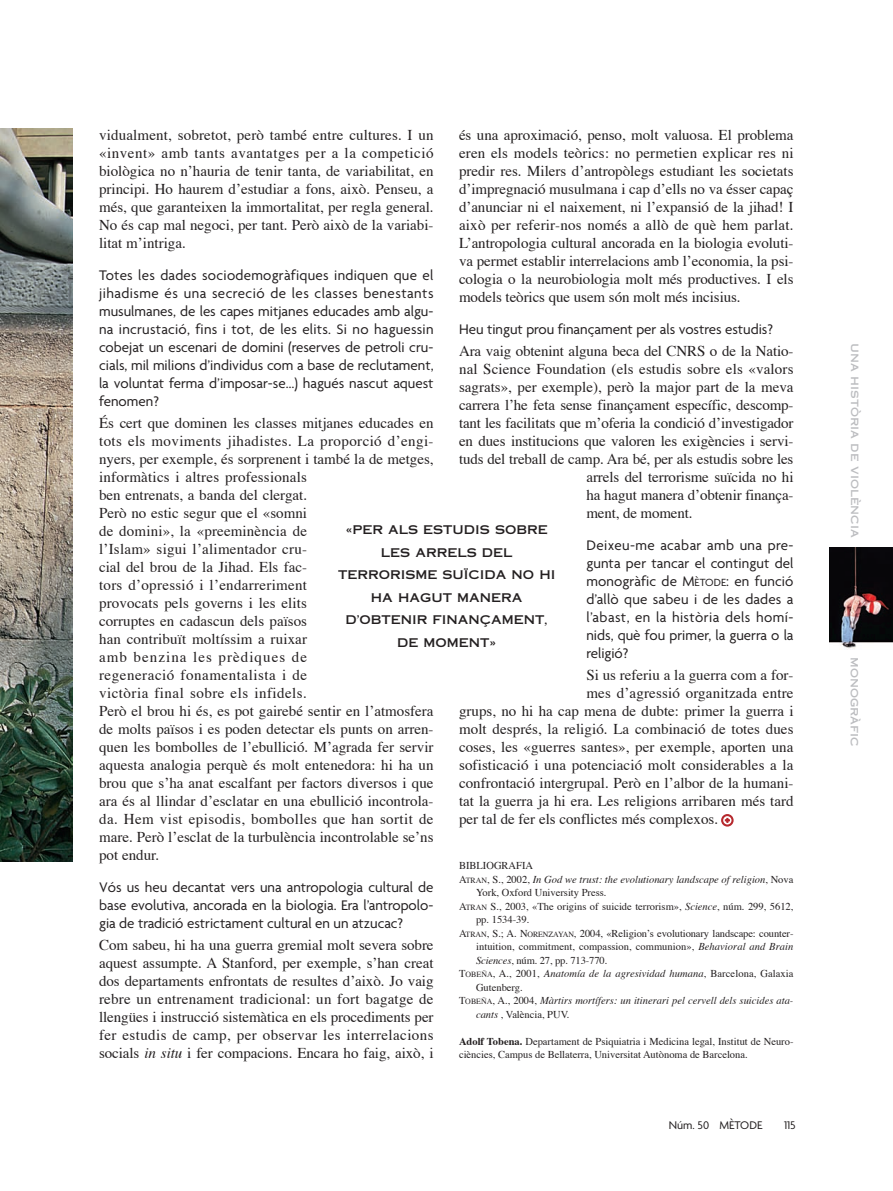
<style>
.page{position:relative;width:893px;height:1191px;background:#fff}
.page>*{position:absolute;margin:0;border:0;box-sizing:border-box;transform-origin:0 0}
.t1{font:15px/18px "Times";color:#231f20;text-align:justify}
.t2{font:15px/18px "Agenda";color:#231f20;text-align:justify}
.t3{font:12px/22.5px "Copperplate Thirty One AB";color:#231f20;text-align:center}
.t4{font:12px "Copperplate Thirty One AB";color:#bcbdc0}
.t5{font:12px "Agenda";color:#231f20}
.t6{font:10.5px/13.5px "Times";color:#231f20}
.t7{font:italic 10.5px "Times";color:#231f20}
.s1{font-size:11.25px}
.s2{font-style:normal}
.s3{font-style:normal;font-size:7.8px}
.s4{font-size:7.8px}
.s5{font-style:italic}
.s6{font-weight:700}
</style>
<div class="page">
<img style="left:829px;top:548px;width:64px;height:102px">
<img style="left:0;top:128px;width:72px;height:733px">
<div style="left:721px;top:814px;width:13px;height:12px;border:2px solid #b6292e;border-radius:50%"></div>
<svg style="left:725px;top:817px;width:5px;height:6px"></svg>
<p class="t1" style="left:459px;top:127px;width:336px">és una aproximació, penso, molt valuosa. El problema eren els models teòrics: no permetien explicar res ni predir res. Milers d’antropòlegs estudiant les societats d’impregnació musulmana i cap d’ells no va ésser capaç d’anunciar ni el naixement, ni l’expansió de la jihad! I això per referir-nos només a allò de què hem parlat.<br>L’antropologia cultural ancorada en la biologia evoluti&shy;va permet establir interrelacions amb l’economia, la psi&shy;cologia o la neurobiologia molt més productives. I els models teòrics que usem són molt més incisius.</p>
<p class="t2" style="left:459px;top:321px;width:315px">Heu tingut prou finançament per als vostres estudis?</p>
<p class="t1" style="left:459px;top:343px;width:336px">Ara vaig obtenint alguna beca del CNRS o de la Natio-</p>
<p class="t1" style="left:459px;top:361px;width:336px">nal Science Foundation (els estudis sobre els «valors</p>
<p class="t1" style="left:459px;top:379px;width:336px">sagrats», per exemple), però la major part de la meva</p>
<p class="t1" style="left:459px;top:397px;width:336px">carrera l’he feta sense finançament específic, descomp-</p>
<p class="t1" style="left:459px;top:415px;width:336px">tant les facilitats que m’oferia la condició d’investigador</p>
<p class="t1" style="left:459px;top:433px;width:336px">en dues institucions que valoren les exigències i servi-</p>
<p class="t1" style="left:459px;top:451px;width:336px">tuds del treball de camp. Ara bé, per als estudis sobre les</p>
<p class="t1" style="left:586px;top:469px;width:209px">arrels del terrorisme suïcida no hi</p>
<p class="t1" style="left:586px;top:487px;width:209px">ha hagut manera d’obtenir finança-</p>
<p class="t1" style="left:586px;top:505px;width:108px">ment, de moment.</p>
<p class="t2" style="left:586px;top:537px;width:209px">Deixeu-me acabar amb una pre&shy;gunta per tancar el contingut del monogràfic de M<span class="s1">ÈTODE</span>: en funció d’allò que sabeu i de les dades a l’abast, en la història dels homí&shy;nids, què fou primer, la guerra o la religió?</p>
<p class="t1" style="left:586px;top:667px;width:209px">Si us referiu a la guerra com a for-</p>
<p class="t1" style="left:586px;top:685px;width:209px">mes d’agressió organitzada entre</p>
<p class="t1" style="left:459px;top:703px;width:336px">grups, no hi ha cap mena de dubte: primer la guerra i</p>
<p class="t1" style="left:459px;top:721px;width:336px">molt després, la religió. La combinació de totes dues</p>
<p class="t1" style="left:459px;top:739px;width:336px">coses, les «guerres santes», per exemple, aporten una</p>
<p class="t1" style="left:459px;top:757px;width:336px">sofisticació i una potenciació molt considerables a la</p>
<p class="t1" style="left:459px;top:775px;width:336px">confrontació intergrupal. Però en l’albor de la humani-</p>
<p class="t1" style="left:459px;top:793px;width:336px">tat la guerra ja hi era. Les religions arribaren més tard</p>
<p class="t1" style="left:459px;top:811px;width:261px">per tal de fer els conflictes més complexos.</p>
<p class="t6" style="left:459px;top:859px;width:76px">BIBLIOGRAFIA</p>
<p class="t7" style="left:459px;top:874px;width:336px"><span class="s2">A</span><span class="s3">TRAN</span><span class="s2">, S., 2002,</span> In God we trust: the evolutionary landscape of religion<span class="s2">, Nova</span></p>
<p class="t6" style="left:476px;top:886px;width:132px">York, Oxford University Press.</p>
<p class="t6" style="left:459px;top:900px;width:336px">A<span class="s4">TRAN</span> S., 2003, «The origins of suicide terrorism», <span class="s5">Science</span>, núm. 299, 5612,</p>
<p class="t6" style="left:476px;top:913px;width:55px">pp. 1534-39.</p>
<p class="t6" style="left:459px;top:927px;width:336px">A<span class="s4">TRAN</span>, S.; A. N<span class="s4">ORENZAYAN</span>, 2004, «Religion’s evolutionary landscape: counter-</p>
<p class="t6" style="left:476px;top:940px;width:319px">intuition, commitment, compassion, communion», <span class="s5">Behavioral and Brain</span></p>
<p class="t6" style="left:476px;top:954px;width:133px"><span class="s5">Sciences</span>, núm. 27, pp. 713-770.</p>
<p class="t7" style="left:459px;top:969px;width:336px"><span class="s2">T</span><span class="s3">OBEÑA</span><span class="s2">, A., 2001,</span> Anatomía de la agresividad humana<span class="s2">, Barcelona, Galaxia</span></p>
<p class="t6" style="left:476px;top:981px;width:48px">Gutenberg.</p>
<p class="t7" style="left:459px;top:996px;width:336px"><span class="s2">T</span><span class="s3">OBEÑA</span><span class="s2">, A., 2004,</span> Màrtirs mortífers: un itinerari pel cervell dels suicides ata-</p>
<p class="t6" style="left:476px;top:1008px;width:95px"><span class="s5">cants</span> , València, PUV.</p>
<p class="t6" style="left:459px;top:1035px;width:336px"><span class="s6">Adolf Tobeña.</span> Departament de Psiquiatria i Medicina legal, Institut de Neuro&shy;ciències, Campus de Bellaterra, Universitat Autònoma de Barcelona.</p>
<p class="t1" style="left:99px;top:127px;width:336px">vidualment, sobretot, però també entre cultures. I un «invent» amb tants avantatges per a la competició biològica no n’hauria de tenir tanta, de variabilitat, en principi. Ho haurem d’estudiar a fons, això. Penseu, a més, que garanteixen la immortalitat, per regla general.<br>No és cap mal negoci, per tant. Però això de la variabi&shy;litat m’intriga.</p>
<p class="t2" style="left:99px;top:267px;width:336px">Totes les dades sociodemogràfiques indiquen que el jihadisme és una secreció de les classes benestants musulmanes, de les capes mitjanes educades amb algu&shy;na incrustació, fins i tot, de les elits. Si no haguessin cobejat un escenari de domini (reserves de petroli cru&shy;cials, mil milions d’individus com a base de reclutament, la voluntat ferma d’imposar-se…) hagués nascut aquest fenomen?</p>
<p class="t1" style="left:99px;top:415px;width:336px;text-align:left">És cert que dominen les classes mitjanes educades en tots els moviments jihadistes. La proporció d’engi&shy;nyers, per exemple, és sorprenent i també la de metges, informàtics i altres professionals<br>ben entrenats, a banda del clergat.<br>Però no estic segur que el «somni<br>de domini», la «preeminència de<br>l’Islam» sigui l’alimentador cru-<br>cial del brou de la Jihad. Els fac-<br>tors d’opressió i l’endarreriment<br>provocats pels governs i les elits<br>corruptes en cadascun dels països<br>han contribuït moltíssim a ruixar<br>amb benzina les prèdiques de<br>regeneració fonamentalista i de<br>victòria final sobre els infidels.<br>Però el brou hi és, es pot gairebé sentir en l’atmosfera de molts països i es poden detectar els punts on arren&shy;quen les bombolles de l’ebullició. M’agrada fer servir aquesta analogia perquè és molt entenedora: hi ha un brou que s’ha anat escalfant per factors diversos i que ara és al llindar d’esclatar en una ebullició incontrola&shy;da. Hem vist episodis, bombolles que han sortit de mare. Però l’esclat de la turbulència incontrolable se’ns pot endur.</p>
<p class="t2" style="left:99px;top:879px;width:336px">Vós us heu decantat vers una antropologia cultural de base evolutiva, ancorada en la biologia. Era l’antropolo&shy;gia de tradició estrictament cultural en un atzucac?</p>
<p class="t1" style="left:99px;top:937px;width:336px">Com sabeu, hi ha una guerra gremial molt severa sobre aquest assumpte. A Stanford, per exemple, s’han creat dos departaments enfrontats de resultes d’això. Jo vaig rebre un entrenament tradicional: un fort bagatge de llengües i instrucció sistemàtica en els procediments per fer estudis de camp, per observar les interrelacions socials <span class="s5">in situ</span> i fer compacions. Encara ho faig, això, i</p>
<p class="t3" style="left:338px;top:519px;width:219px">«PER ALS ESTUDIS SOBRE<br>LES ARRELS DEL<br>TERRORISME SUÏCIDA NO HI<br>HA HAGUT MANERA<br>D’OBTENIR FINANÇAMENT,<br>DE MOMENT»</p>
<p class="t5" style="left:669px;top:1120px;width:95px">Núm. 50 MÈTODE</p>
<p class="t5" style="left:784px;top:1120px;width:13px">115</p>
<p class="t4" style="left:862px;top:343px;width:196px;rotate:90deg">una història de violència</p>
<p class="t4" style="left:862px;top:657px;width:91px;rotate:90deg">monogràfic</p>
</div>
